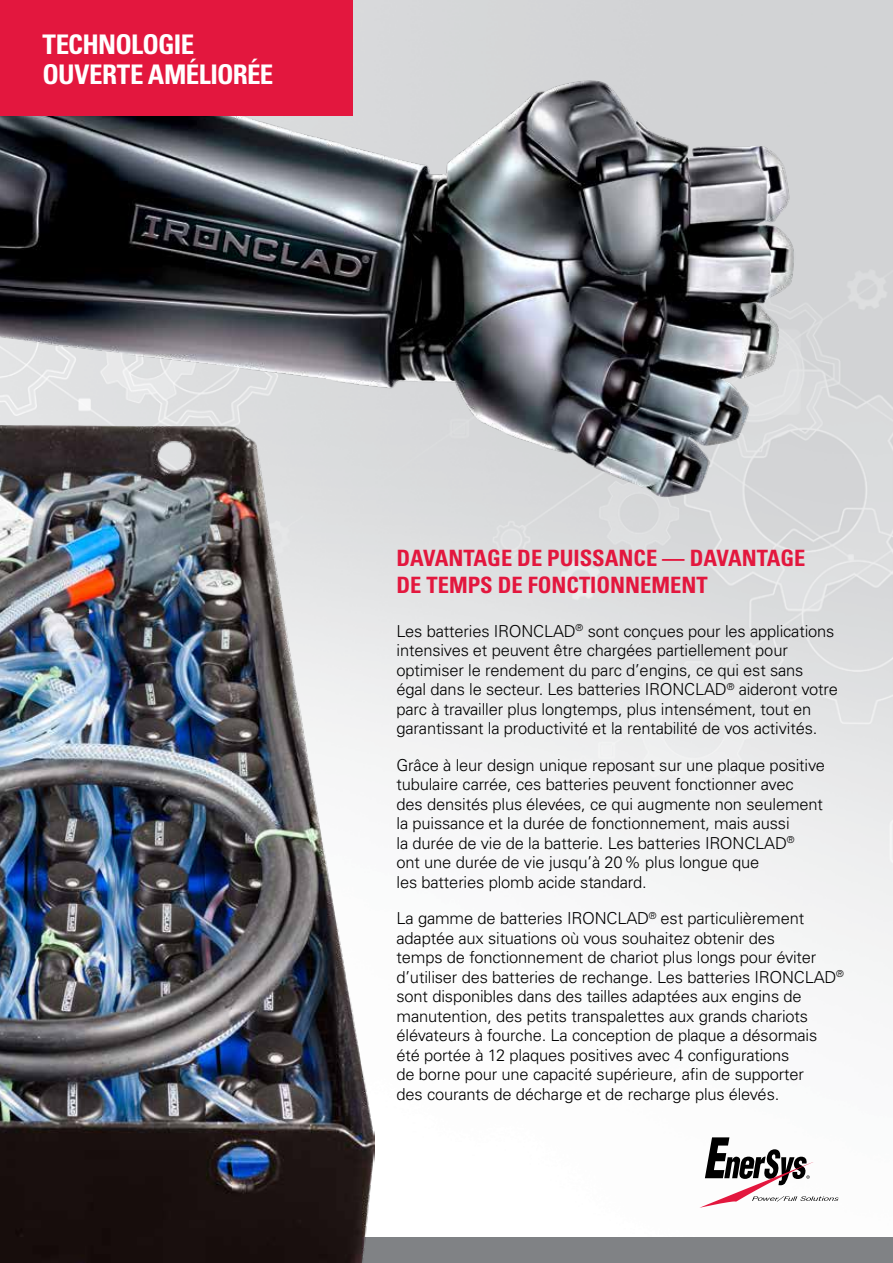
<style>
.page{position:relative;width:893px;height:1263px;background:#fff}
.page>*{position:absolute;margin:0;border:0;box-sizing:border-box;transform-origin:0 0}
.t1{font:700 condensed 27px/30px "Univers LT Pro";letter-spacing:-.025em;color:#fff}
.t2{font:700 condensed 22.5px/27px "Univers LT Pro";color:#e3173e}
.t3{font:300 16.5px/19.5px "Univers LT Pro 45";letter-spacing:-.01em;color:#000}
</style>
<div class="page">
<img style="left:353px;top:0;width:540px;height:1238px">
<img style="left:0;top:26px;width:795px;height:472px">
<div style="left:0;top:0;width:353px;height:116px;background:#e3173e"></div>
<div style="left:0;top:1238px;width:893px;height:25px;background:#808285"></div>
<img style="left:0;top:425px;width:374px;height:838px">
<svg style="left:699px;top:1137px;width:140px;height:71px"></svg>
<h1 class="t1" style="left:43px;top:29px;width:232px">TECHNOLOGIE<br>OUVERTE AMÉLIORÉE</h1>
<h2 class="t2" style="left:396px;top:544px;width:411px">DAVANTAGE DE PUISSANCE — DAVANTAGE<br>DE TEMPS DE FONCTIONNEMENT</h2>
<p class="t3" style="left:396px;top:621px;width:443px">Les batteries IRONCLAD<sup>®</sup> sont conçues pour les applications intensives et peuvent être chargées partiellement pour optimiser le rendement du parc d’engins, ce qui est sans<br>égal dans le secteur. Les batteries IRONCLAD<sup>®</sup> aideront votre parc à travailler plus longtemps, plus intensément, tout en garantissant la productivité et la rentabilité de vos activités.</p>
<p class="t3" style="left:396px;top:755px;width:430px">Grâce à leur design unique reposant sur une plaque positive tubulaire carrée, ces batteries peuvent fonctionner avec<br>des densités plus élevées, ce qui augmente non seulement la puissance et la durée de fonctionnement, mais aussi<br>la durée de vie de la batterie. Les batteries IRONCLAD<sup>®<br></sup>ont une durée de vie jusqu’à 20% plus longue que<br>les batteries plomb acide standard.</p>
<p class="t3" style="left:396px;top:909px;width:449px">La gamme de batteries IRONCLAD<sup>®</sup> est particulièrement adaptée aux situations où vous souhaitez obtenir des<br>temps de fonctionnement de chariot plus longs pour éviter d’utiliser des batteries de rechange. Les batteries IRONCLAD<sup>® </sup>sont disponibles dans des tailles adaptées aux engins de manutention, des petits transpalettes aux grands chariots élévateurs à fourche. La conception de plaque a désormais été portée à 12 plaques positives avec 4 configurations<br>de borne pour une capacité supérieure, afin de supporter<br>des courants de décharge et de recharge plus élevés.</p>
</div>
